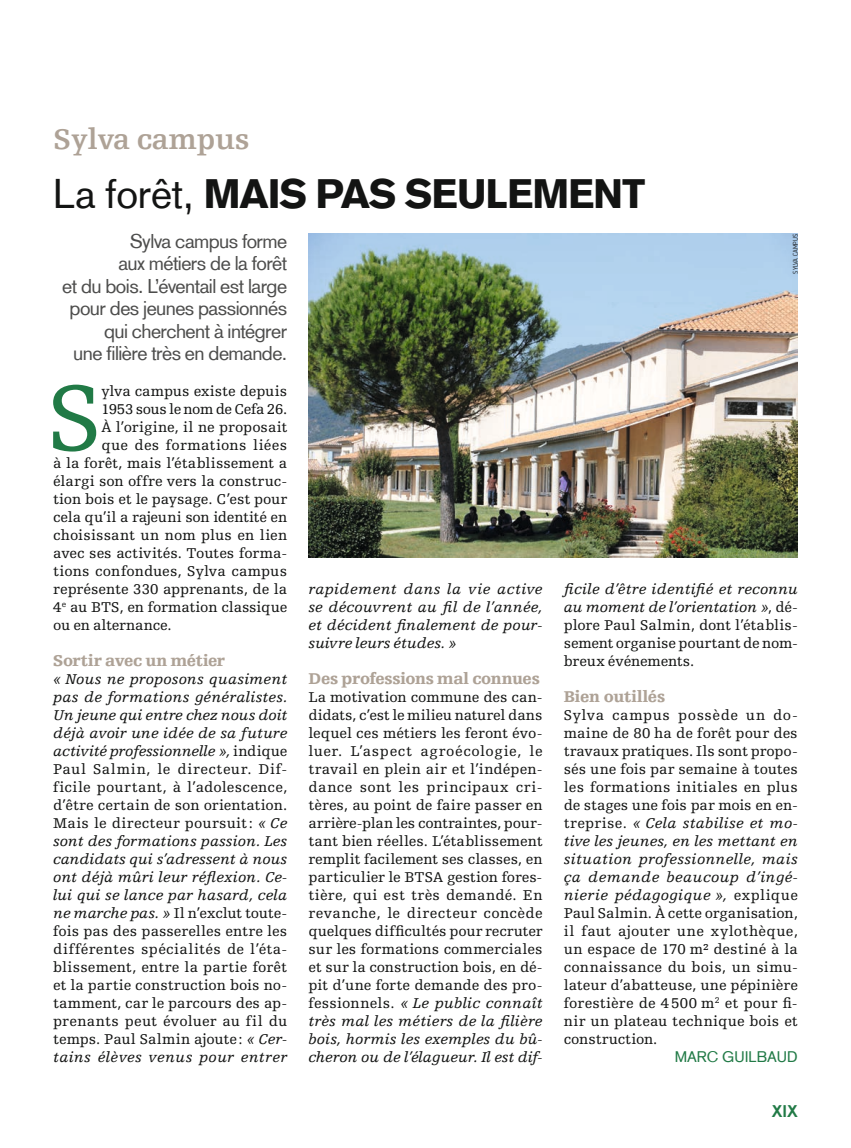
<style>
.page{position:relative;width:851px;height:1148px;background:#fff}
.page>*{position:absolute;margin:0;border:0;box-sizing:border-box;transform-origin:0 0}
.t1{font:97.8px "Egyptienne FLT Std";color:#217a46}
.t2{font:900 40.5px "Basic Commercial LT Com";letter-spacing:-.025em;color:#131413}
.t3{font:700 30px "Egyptienne FLT Std";letter-spacing:-.005em;color:#aea296}
.t4{font:19.5px/22.5px "Basic Commercial LT Com";letter-spacing:-.03em;color:#4d4d4c;text-align:right}
.t5{font:900 16.5px "Egyptienne FLT Std";letter-spacing:-.015em;color:#aea296}
.t6{font:700 16.5px "Basic Commercial LT Com";color:#217a46}
.t7{font:15px/18px "Egyptienne FLT Std";color:#131413;text-align:justify}
.t8{font:italic 15px/18px "Egyptienne FLT Std";letter-spacing:.005em;color:#131413;text-align:justify}
.t9{font:15px "Egyptienne FLT Std";letter-spacing:-.03em;color:#131413}
.t10{font:15px "Egyptienne FLT Std";letter-spacing:.025em;color:#131413}
.t11{font:15px "Basic Commercial LT Com";color:#217a46}
.t12{font:300 6.75px "Blogger Sans";letter-spacing:-.01em;color:#131413}
.s1{font-weight:400}
.s2{font-style:italic}
</style>
<div class="page">
<img style="left:308px;top:234px;width:489px;height:324px">
<h3 class="t3" style="left:53px;top:123px;width:198px">Sylva campus</h3>
<h2 class="t2" style="left:53px;top:170px;width:593px"><span class="s1">La forêt,</span> MAIS PAS SEULEMENT</h2>
<h3 class="t4" style="left:62px;top:230px;width:226px">Sylva campus forme<br>aux métiers de la forêt<br>et du bois. L’éventail est large pour des jeunes passionnés qui cherchent à intégrer<br>une filière très en demande.</h3>
<h1 class="t1" style="left:47px;top:364px;width:56px">S</h1>
<p class="t7" style="left:101px;top:382px;width:187px">ylva campus existe depuis</p>
<p class="t12" style="left:791px;top:274px;width:41px;rotate:-90deg">SYLVA CAMPUS</p>
<p class="t9" style="left:101px;top:401px;width:187px">1953 sous le nom de Cefa 26.</p>
<p class="t7" style="left:101px;top:418px;width:187px">À l’origine, il ne proposait</p>
<p class="t10" style="left:101px;top:437px;width:187px">que des formations liées</p>
<p class="t7" style="left:53px;top:454px;width:235px">à la forêt, mais l’établissement a</p>
<p class="t7" style="left:53px;top:472px;width:235px">élargi son offre vers la construc-</p>
<p class="t7" style="left:53px;top:490px;width:235px">tion bois et le paysage. C’est pour</p>
<p class="t7" style="left:53px;top:508px;width:235px">cela qu’il a rajeuni son identité en</p>
<p class="t7" style="left:53px;top:526px;width:235px">choisissant un nom plus en lien</p>
<p class="t7" style="left:53px;top:544px;width:235px">avec ses activités. Toutes forma-</p>
<p class="t7" style="left:53px;top:562px;width:235px">tions confondues, Sylva campus</p>
<p class="t7" style="left:53px;top:580px;width:235px">représente 330 apprenants, de la</p>
<p class="t7" style="left:53px;top:598px;width:235px">4<sup>e</sup> au BTS, en formation classique</p>
<p class="t7" style="left:53px;top:616px;width:120px">ou en alternance.</p>
<p class="t5" style="left:53px;top:651px;width:173px">Sortir avec un métier</p>
<p class="t7" style="left:53px;top:670px;width:235px"><span class="s2">« Nous ne proposons quasiment pas de formations généralistes.<br>Un jeune qui entre chez nous doit déjà avoir une idée de sa future activité professionnelle »,</span> indique Paul Salmin, le directeur. Dif&shy;ficile pourtant, à l’adolescence, d’être certain de son orientation.<br>Mais le directeur poursuit: <span class="s2">« Ce sont des formations passion. Les candidats qui s’adressent à nous ont déjà mûri leur réflexion. Ce&shy;lui qui se lance par hasard, cela ne marche pas. »</span> Il n’exclut toute&shy;fois pas des passerelles entre les différentes spécialités de l’éta&shy;blissement, entre la partie forêt et la partie construction bois no&shy;tamment, car le parcours des ap&shy;prenants peut évoluer au fil du temps. Paul Salmin ajoute: <span class="s2">« Cer&shy;tains élèves venus pour entrer</span></p>
<p class="t8" style="left:308px;top:580px;width:235px">rapidement dans la vie active se découvrent au fil de l’année, et décident finalement de pour&shy;suivre leurs études. »</p>
<p class="t5" style="left:308px;top:669px;width:233px">Des professions mal connues</p>
<p class="t7" style="left:308px;top:688px;width:235px">La motivation commune des can&shy;didats, c’est le milieu naturel dans lequel ces métiers les feront évo&shy;luer. L’aspect agroécologie, le travail en plein air et l’indépen&shy;dance sont les principaux cri&shy;tères, au point de faire passer en arrière-plan les contraintes, pour&shy;tant bien réelles. L’établissement remplit facilement ses classes, en particulier le BTSA gestion fores&shy;tière, qui est très demandé. En revanche, le directeur concède quelques difficultés pour recruter sur les formations commerciales et sur la construction bois, en dé&shy;pit d’une forte demande des pro&shy;fessionnels. <span class="s2">« Le public connaît très mal les métiers de la filière bois, hormis les exemples du bû&shy;cheron ou de l’élagueur. Il est dif-</span></p>
<p class="t7" style="left:563px;top:580px;width:235px"><span class="s2">ficile d’être identifié et reconnu au moment de l’orientation »</span>, dé&shy;plore Paul Salmin, dont l’établis&shy;sement organise pourtant de nom&shy;breux événements.</p>
<p class="t5" style="left:563px;top:687px;width:103px">Bien outillés</p>
<p class="t7" style="left:563px;top:706px;width:235px">Sylva campus possède un do&shy;maine de 80 ha de forêt pour des travaux pratiques. Ils sont propo&shy;sés une fois par semaine à toutes les formations initiales en plus de stages une fois par mois en en&shy;treprise. <span class="s2">« Cela stabilise et mo&shy;tive les jeunes, en les mettant en situation professionnelle, mais ça demande beaucoup d’ingé&shy;nierie pédagogique »,</span> explique Paul Salmin. À cette organisation, il faut ajouter une xylothèque, un espace de 170 m² destiné à la connaissance du bois, un simu&shy;lateur d’abatteuse, une pépinière forestière de 4500 m<sup>2</sup> et pour fi&shy;nir un plateau technique bois et construction.</p>
<p class="t11" style="left:674px;top:1048px;width:124px">MARC GUILBAUD</p>
<p class="t6" style="left:771px;top:1102px;width:27px">XIX</p>
</div>
